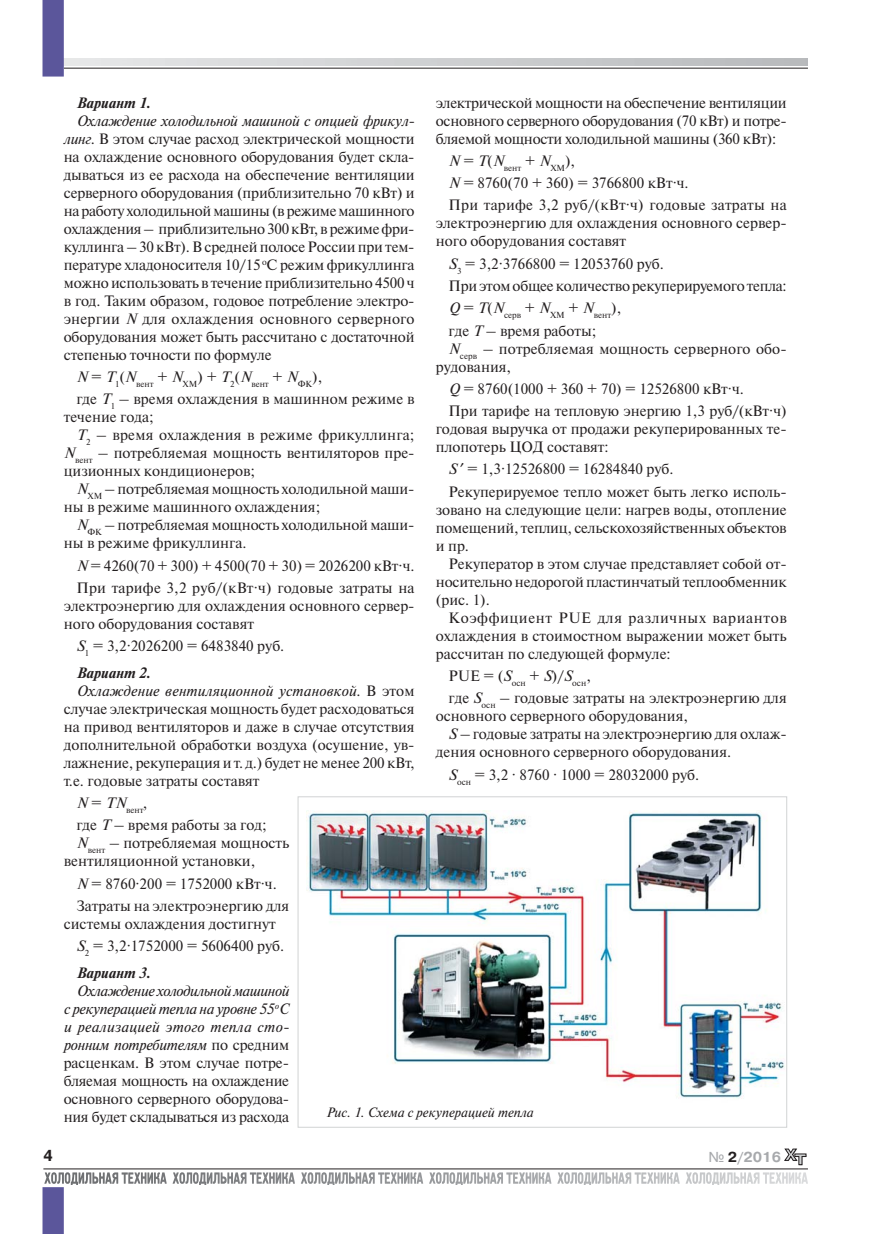
<style>
.page{position:relative;width:893px;height:1234px;background:#fff}
.page>*{position:absolute;margin:0;border:0;box-sizing:border-box;transform-origin:0 0}
.t1{font:700 15.9px "Pragmatica C";color:#231f20;scale:.9 1}
.t2{font:15px/18px "Newton C";color:#231f20}
.t3{font:15px/22.2px "Newton C";letter-spacing:-.02em;color:#231f20}
.t4{font:italic 700 15px "Newton C";color:#231f20}
.t5{font:700 14.4px "Pragmatica C";color:#a7a9ac}
.t6{font:italic 13.5px "Newton C";color:#231f20}
.t7{font:8.7px "Newton C";color:#231f20}
.s1{font-style:italic}
.s2{font-weight:700;font-style:italic}
.s3{font-weight:400}
.s4{color:#231f20}
</style>
<div class="page">
<svg style="left:43px;top:1187px;width:21px;height:46px"></svg>
<hr style="left:43px;top:1168px;width:765px;height:1px;background:#231f20">
<hr style="left:64px;top:68px;width:744px;height:1px;background:#231f20">
<div style="left:43px;top:0;width:21px;height:76px;background:#5b569b"></div>
<svg style="left:753px;top:1172px;width:55px;height:11px"></svg>
<svg style="left:784px;top:1148px;width:22px;height:16px"></svg>
<img style="left:306px;top:810px;width:478px;height:288px">
<div style="left:298px;top:796px;width:489px;height:331px;border:1px solid #d1d3d4"></div>
<p class="t4" style="left:77px;top:97px;width:76px">Вариант 1.</p>
<p class="t2" style="left:64px;top:113px;width:352px;text-align:justify;text-indent:13px"><span class="s1">Охлаждение холодильной машиной с опцией фрикул&shy;линг.</span> В этом случае расход электрической мощности на охлаждение основного оборудования будет скла&shy;дываться из ее расхода на обеспечение вентиляции серверного оборудования (приблизительно 70 кВт) и на работу холодильной машины (в режиме машинного охлаждения – приблизительно 300 кВт, в режиме фри&shy;куллинга – 30 кВт). В средней полосе России при тем&shy;пературе хладоносителя 10/15 <sup>о</sup>С режим фрикуллинга можно использовать в течение приблизительно 4500 ч в год. Таким образом, годовое потребление электро&shy;энергии <span class="s1">N</span> для охлаждения основного серверного оборудования может быть рассчитано с достаточной степенью точности по формуле</p>
<p class="t7" style="left:77px;top:381px;width:247px"><sup>N</sup> <sup>=</sup> <sup>T</sup>1<sup>(</sup><sup>N</sup>вент <sup>+</sup> <sup>N</sup>ХМ<sup>)</sup> <sup>+</sup> <sup>T</sup>2<sup>(</sup><sup>N</sup>вент <sup>+</sup> <sup>N</sup>ФК<sup>),</sup></p>
<p class="t2" style="left:64px;top:391px;width:352px;text-indent:13px">где <span class="s1">T</span><sub>1</sub> – время охлаждения в машинном режиме в течение года;</p>
<p class="t2" style="left:64px;top:427px;width:352px;text-align:justify;text-indent:13px"><span class="s1">T</span><sub>2</sub> – время охлаждения в режиме фрикуллинга; <span class="s1">N</span><sub>вент</sub> – потребляемая мощность вентиляторов пре&shy;цизионных кондиционеров;</p>
<p class="t2" style="left:64px;top:481px;width:352px;text-indent:13px"><span class="s1">N</span><sub>ХМ</sub> – потребляемая мощность холодильной маши&shy;ны в режиме машинного охлаждения;</p>
<p class="t2" style="left:64px;top:517px;width:352px;text-indent:13px"><span class="s1">N</span><sub>ФК</sub> – потребляемая мощность холодильной маши&shy;ны в режиме фрикуллинга.</p>
<p class="t2" style="left:77px;top:556px;width:340px;line-height:22.2px"><span class="s1">N</span> = 4260(70 + 300) + 4500(70 + 30) = 2026200 кВт·ч.<br>При тарифе 3,2 руб/(кВт·ч) годовые затраты на</p>
<p class="t2" style="left:64px;top:598px;width:352px">электроэнергию для охлаждения основного сервер&shy;ного оборудования составят</p>
<p class="t2" style="left:77px;top:634px;width:209px;line-height:26.5px"><span class="s1">S</span><sub>1</sub> = 3,2·2026200 = 6483840 руб.<br><span class="s2">Вариант 2.</span></p>
<p class="t2" style="left:64px;top:683px;width:352px;text-align:justify;text-indent:13px"><span class="s1">Охлаждение вентиляционной установкой.</span> В этом случае электрическая мощность будет расходоваться на привод вентиляторов и даже в случае отсутствия дополнительной обработки воздуха (осушение, ув&shy;лажнение, рекуперация и т. д.) будет не менее 200 кВт, т.е. годовые затраты составят</p>
<p class="t7" style="left:77px;top:806px;width:72px"><sup>N</sup> <sup>=</sup> <sup>TN</sup>вент<sup>,</sup></p>
<p class="t2" style="left:77px;top:817px;width:192px">где <span class="s1">T</span> – время работы за год;</p>
<p class="t2" style="left:77px;top:835px;width:214px"><span class="s1">N</span><sub>вент</sub> – потребляемая мощность</p>
<p class="t2" style="left:64px;top:853px;width:193px">вентиляционной установки,</p>
<p class="t2" style="left:77px;top:873px;width:214px;line-height:22.2px"><span class="s1">N</span> = 8760·200 = 1752000 кВт·ч.<br>Затраты на электроэнергию для</p>
<p class="t2" style="left:77px;top:914px;width:209px;line-height:22.2px;text-indent:-13px">системы охлаждения достигнут<br><span class="s1">S</span><sub>2</sub> = 3,2·1752000 = 5606400 руб.</p>
<p class="t4" style="left:77px;top:966px;width:76px">Вариант 3.</p>
<p class="t2" style="left:64px;top:982px;width:227px;text-align:justify;text-indent:13px"><span class="s1">Охлаждение холодильной машиной с рекуперацией тепла на уровне 55</span> <sup>о</sup><span class="s1">С и реализацией этого тепла сто&shy;ронним потребителям</span> по средним расценкам. В этом случае потре&shy;бляемая мощность на охлаждение основного серверного оборудова&shy;ния будет складываться из расхода</p>
<p class="t2" style="left:436px;top:95px;width:352px;text-align:justify">электрической мощности на обеспечение вентиляции основного серверного оборудования (70 кВт) и потре&shy;бляемой мощности холодильной машины (360 кВт):</p>
<p class="t7" style="left:449px;top:165px;width:128px"><sup>N</sup> <sup>=</sup> <sup>T</sup><sup>(</sup><sup>N</sup>вент <sup>+</sup> <sup>N</sup>ХМ<sup>),</sup></p>
<p class="t2" style="left:449px;top:173px;width:340px;line-height:22.2px"><span class="s1">N</span> = 8760(70 + 360) = 3766800 кВт·ч.<br>При тарифе 3,2 руб/(кВт·ч) годовые затраты на</p>
<p class="t2" style="left:436px;top:216px;width:352px">электроэнергию для охлаждения основного сервер&shy;ного оборудования составят</p>
<p class="t3" style="left:449px;top:254px;width:340px"><span class="s1">S</span><sub>3</sub> = 3,2·3766800 = 12053760 руб.<br>При этом общее количество рекуперируемого тепла:</p>
<p class="t7" style="left:449px;top:312px;width:174px"><sup>Q</sup> <sup>=</sup> <sup>T</sup><sup>(</sup><sup>N</sup>серв <sup>+</sup> <sup>N</sup>ХМ <sup>+</sup> <sup>N</sup>вент<sup>),</sup></p>
<p class="t2" style="left:449px;top:323px;width:149px">где <span class="s1">T</span> – время работы;</p>
<p class="t2" style="left:449px;top:341px;width:340px"><span class="s1">N</span><sub>серв</sub> – потребляемая мощность серверного обо-</p>
<p class="t2" style="left:436px;top:359px;width:77px">рудования,</p>
<p class="t2" style="left:449px;top:379px;width:340px;line-height:22.2px"><span class="s1">Q</span> = 8760(1000 + 360 + 70) = 12526800 кВт·ч.<br>При тарифе на тепловую энергию 1,3 руб/(кВт·ч)</p>
<p class="t2" style="left:436px;top:421px;width:352px">годовая выручка от продажи рекуперированных те&shy;плопотерь ЦОД составят:</p>
<p class="t2" style="left:449px;top:459px;width:340px;line-height:22.2px"><span class="s1">S</span> = 1,3·12526800 = 16284840 руб.<br>Рекуперируемое тепло может быть легко исполь-</p>
<p class="t2" style="left:436px;top:502px;width:352px;text-align:justify">зовано на следующие цели: нагрев воды, отопление помещений, теплиц, сельскохозяйственных объектов и пр.</p>
<p class="t2" style="left:436px;top:556px;width:352px;text-align:justify;text-indent:13px">Рекуператор в этом случае представляет собой от&shy;носительно недорогой пластинчатый теплообменник (рис. 1).</p>
<p class="t2" style="left:436px;top:610px;width:352px;text-align:justify;text-indent:13px">Коэффициент PUE для различных вариантов охлаждения в стоимостном выражении может быть рассчитан по следующей формуле:</p>
<p class="t2" style="left:449px;top:666px;width:340px;line-height:22.2px">PUE = (<span class="s1">S</span><sub>осн</sub> + <span class="s1">S</span>)/<span class="s1">S</span><sub>осн</sub>,<br>где <span class="s1">S</span><sub>осн</sub> – годовые затраты на электроэнергию для</p>
<p class="t2" style="left:436px;top:708px;width:254px">основного серверного оборудования,</p>
<p class="t2" style="left:449px;top:726px;width:340px"><span class="s1">S –</span> годовые затраты на электроэнергию для охлаж-</p>
<p class="t2" style="left:436px;top:744px;width:297px">дения основного серверного оборудования.</p>
<p class="t2" style="left:449px;top:766px;width:252px"><span class="s1">S</span><sub>осн</sub> = 3,2 · 8760 · 1000 = 28032000 руб.</p>
<p class="t6" style="left:326px;top:1106px;width:209px">Рис. 1. Схема с рекуперацией тепла</p>
<p class="t1" style="left:43px;top:1149px;width:12px">4</p>
<p class="t5" style="left:708px;top:1151px;width:74px"><span class="s3">№</span> <span class="s4">2</span>/2016</p>
</div>
